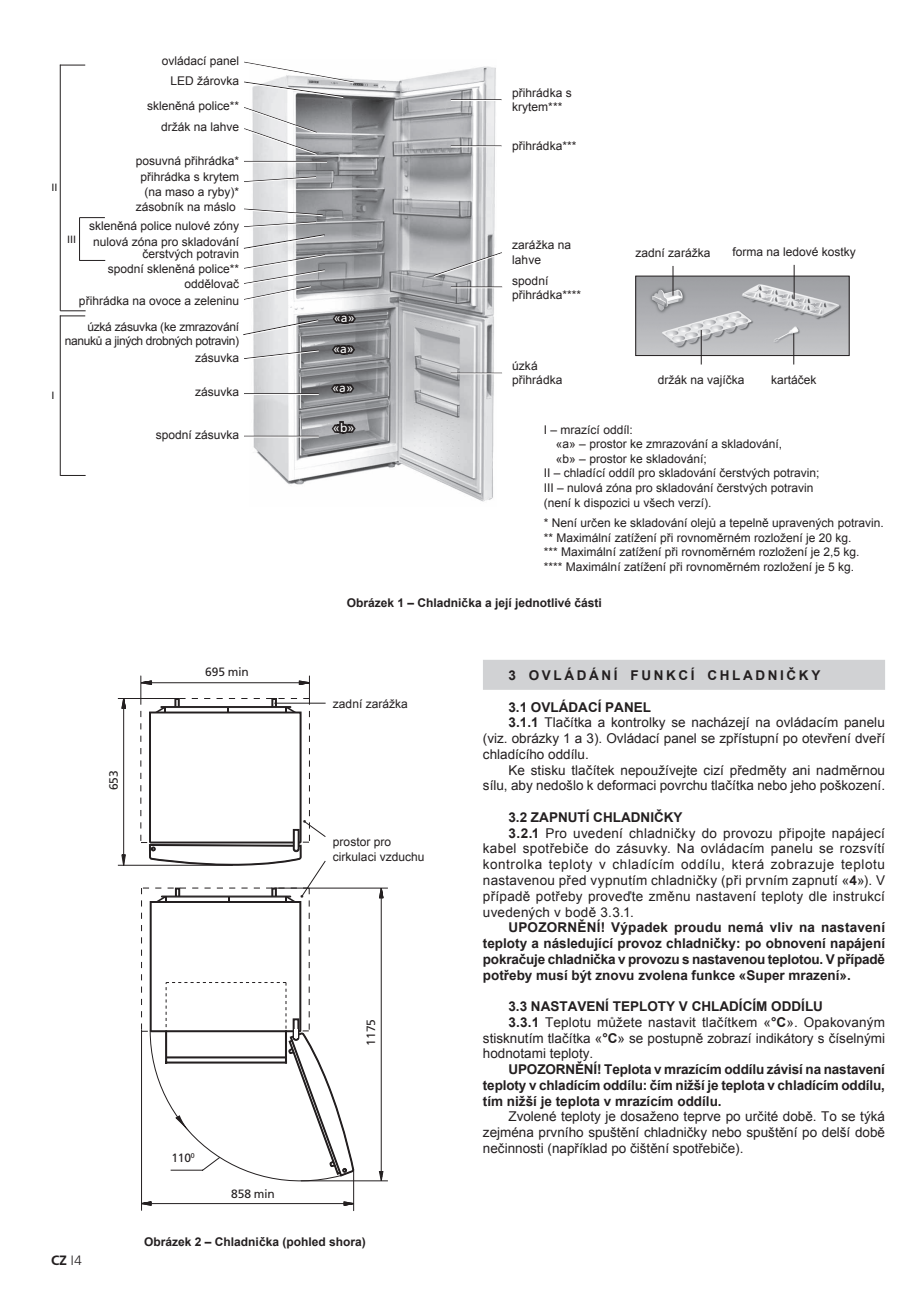
<style>
.page{position:relative;width:915px;height:1306px;background:#fff}
.page>*{position:absolute;margin:0;border:0;box-sizing:border-box;transform-origin:0 0}
.t1{font:13.5px/15.8px "Arial";letter-spacing:.005em;color:#231f20;text-align:justify}
.t2{font:700 13.5px/15.8px "Arial";color:#231f20;text-align:justify}
.t3{font:13.5px "Arial";letter-spacing:.025em;color:#231f20}
.t4{font:13.5px "Arial";letter-spacing:.045em;color:#231f20}
.t5{font:13.5px "Free Set Demi Bold C";color:#231f20}
.t6{font:12.15px "Free Set C";color:#fff}
.t7{font:12px/14.4px "Arial";color:#231f20}
.t8{font:700 12px "Arial";color:#231f20}
.t9{font:12px/14.4px "Arial";letter-spacing:-.03em;color:#231f20;text-align:right}
.t10{font:12px "Free Set C";color:#231f20}
.t11{font:10.5px "Free Set C";color:#231f20}
.t12{font:7.5px "Free Set C";color:#231f20}
.s1{font-weight:700}
.s2{font-family:"Free Set Light C"}
</style>
<div class="page">
<img style="left:637px;top:278px;width:210px;height:76px">
<svg style="left:652px;top:297px;width:12px;height:9px"></svg>
<div style="left:635px;top:276px;width:214px;height:80px;border:1px solid #231f20"></div>
<hr style="left:700px;top:330px;width:1px;height:34px;background:#231f20">
<hr style="left:793px;top:333px;width:1px;height:31px;background:#231f20">
<hr style="left:672px;top:266px;width:1px;height:30px;background:#231f20">
<hr style="left:793px;top:265px;width:1px;height:34px;background:#231f20">
<hr style="left:60px;top:315px;width:1px;height:161px;background:#231f20">
<svg style="left:60px;top:475px;width:26px;height:1px"></svg>
<hr style="left:60px;top:65px;width:1px;height:246px;background:#231f20">
<svg style="left:60px;top:310px;width:26px;height:6px"></svg>
<svg style="left:60px;top:65px;width:25px;height:1px"></svg>
<svg style="left:80px;top:260px;width:25px;height:1px"></svg>
<svg style="left:79px;top:217px;width:26px;height:1px"></svg>
<hr style="left:79px;top:218px;width:1px;height:43px;background:#231f20">
<img style="left:249px;top:66px;width:247px;height:436px">
<hr style="left:450px;top:99px;width:51px;height:1px;background:#231f20">
<hr style="left:450px;top:100px;width:51px;height:1px;background:#fff">
<hr style="left:450px;top:146px;width:51px;height:1px;background:#fff">
<hr style="left:450px;top:286px;width:52px;height:1px;background:#231f20">
<hr style="left:450px;top:287px;width:52px;height:1px;background:#fff">
<hr style="left:450px;top:373px;width:52px;height:1px;background:#fff">
<svg style="left:244px;top:107px;width:73px;height:48px"></svg>
<svg style="left:330px;top:311px;width:28px;height:16px"></svg>
<svg style="left:329px;top:341px;width:28px;height:17px"></svg>
<svg style="left:329px;top:419px;width:28px;height:18px"></svg>
<svg style="left:329px;top:380px;width:27px;height:16px"></svg>
<hr style="left:244px;top:161px;width:83px;height:1px;background:#231f20">
<hr style="left:244px;top:162px;width:83px;height:1px;background:#fff">
<hr style="left:244px;top:393px;width:74px;height:1px;background:#231f20">
<hr style="left:244px;top:394px;width:75px;height:1px;background:#fff">
<hr style="left:244px;top:436px;width:75px;height:1px;background:#fff">
<svg style="left:243px;top:234px;width:82px;height:67px"></svg>
<svg style="left:244px;top:349px;width:75px;height:11px"></svg>
<svg style="left:244px;top:176px;width:73px;height:7px"></svg>
<svg style="left:244px;top:208px;width:79px;height:20px"></svg>
<svg style="left:243px;top:319px;width:76px;height:17px"></svg>
<svg style="left:433px;top:252px;width:69px;height:25px"></svg>
<svg style="left:244px;top:61px;width:111px;height:37px"></svg>
<div style="left:483px;top:659px;width:401px;height:30px;background:#d1d2d4"></div>
<hr style="left:118px;top:864px;width:115px;height:1px;background:#231f20">
<hr style="left:118px;top:698px;width:60px;height:1px;background:#231f20">
<svg style="left:121px;top:699px;width:5px;height:10px"></svg>
<hr style="left:123px;top:708px;width:1px;height:157px;background:#231f20">
<svg style="left:122px;top:854px;width:3px;height:11px"></svg>
<hr style="left:301px;top:1180px;width:87px;height:1px;background:#231f20">
<hr style="left:274px;top:887px;width:114px;height:1px;background:#231f20">
<hr style="left:141px;top:1029px;width:1px;height:181px;background:#231f20">
<hr style="left:353px;top:1169px;width:1px;height:41px;background:#231f20">
<svg style="left:135px;top:676px;width:249px;height:530px"></svg>
<p class="t7" style="left:162px;top:53px;width:79px">ovládací panel</p>
<p class="t7" style="left:170px;top:74px;width:70px">LED žárovka</p>
<p class="t7" style="left:147px;top:95px;width:94px;line-height:21.3px;text-align:right">skleněná police** držák na lahve</p>
<p class="t11" style="left:51px;top:182px;width:8px">II</p>
<p class="t7" style="left:136px;top:153px;width:105px">posuvná přihrádka*</p>
<p class="t7" style="left:140px;top:170px;width:100px;text-align:center">přihrádka s krytem (na maso a ryby)*</p>
<p class="t7" style="left:136px;top:199px;width:102px">zásobník na máslo</p>
<p class="t7" style="left:89px;top:219px;width:152px">skleněná police nulové zóny</p>
<p class="t11" style="left:67px;top:234px;width:11px">III</p>
<p class="t7" style="left:93px;top:235px;width:148px;line-height:12px;text-align:right">nulová zóna pro skladování čerstvých potravin</p>
<p class="t7" style="left:108px;top:261px;width:133px">spodní skleněná police**</p>
<p class="t7" style="left:184px;top:276px;width:56px">oddělovač</p>
<p class="t7" style="left:79px;top:293px;width:162px">přihrádka na ovoce a zeleninu</p>
<p class="t9" style="left:65px;top:319px;width:176px">úzká zásuvka (ke zmrazování nanuků a jiných drobných potravin)</p>
<p class="t7" style="left:195px;top:351px;width:46px">zásuvka</p>
<p class="t11" style="left:51px;top:390px;width:5px">I</p>
<p class="t7" style="left:195px;top:385px;width:46px">zásuvka</p>
<p class="t7" style="left:156px;top:427px;width:85px">spodní zásuvka</p>
<p class="t6" style="left:334px;top:311px;width:22px">«а»</p>
<p class="t6" style="left:333px;top:342px;width:22px">«а»</p>
<p class="t6" style="left:332px;top:381px;width:22px">«а»</p>
<p class="t6" style="left:333px;top:421px;width:22px">«b»</p>
<p class="t7" style="left:512px;top:86px;width:61px">přihrádka s krytem***</p>
<p class="t7" style="left:512px;top:139px;width:66px">přihrádka***</p>
<p class="t7" style="left:512px;top:238px;width:60px">zarážka na lahve</p>
<p class="t7" style="left:512px;top:273px;width:70px">spodní přihrádka****</p>
<p class="t7" style="left:512px;top:358px;width:52px">úzká přihrádka</p>
<p class="t7" style="left:635px;top:245px;width:76px">zadní zarážka</p>
<p class="t7" style="left:732px;top:244px;width:125px">forma na ledové kostky</p>
<p class="t7" style="left:657px;top:373px;width:88px">držák na vajíčka</p>
<p class="t7" style="left:770px;top:373px;width:47px">kartáček</p>
<p class="t7" style="left:543px;top:422px;width:90px">I – mrazící oddíl:</p>
<p class="t7" style="left:555px;top:437px;width:228px">«a» – prostor ke zmrazování a skladování,</p>
<p class="t7" style="left:555px;top:451px;width:152px">«b» – prostor ke skladování;</p>
<p class="t7" style="left:543px;top:466px;width:277px">II – chladící oddíl pro skladování čerstvých potravin;</p>
<p class="t7" style="left:543px;top:480px;width:271px">III – nulová zóna pro skladování čerstvých potravin</p>
<p class="t7" style="left:543px;top:495px;width:169px">(není k dispozici u všech verzí).</p>
<p class="t7" style="left:543px;top:516px;width:341px">* Není určen ke skladování olejů a tepelně upravených potravin. ** Maximální zatížení při rovnoměrném rozložení je 20 kg.<br>*** Maximální zatížení při rovnoměrném rozložení je 2,5 kg.<br>**** Maximální zatížení při rovnoměrném rozložení je 5 kg.</p>
<p class="t8" style="left:347px;top:595px;width:256px">Obrázek 1 – Chladnička a její jednotlivé části</p>
<p class="t10" style="left:107px;top:790px;width:22px;rotate:-90deg">653</p>
<p class="t10" style="left:205px;top:665px;width:45px">695 min</p>
<p class="t7" style="left:333px;top:696px;width:76px">zadní zarážka</p>
<p class="t12" style="left:302px;top:817px;width:5px">•</p>
<p class="t12" style="left:300px;top:891px;width:5px">•</p>
<p class="t7" style="left:333px;top:835px;width:93px">prostor pro cirkulaci vzduchu</p>
<p class="t10" style="left:171px;top:1151px;width:25px">110<sup>0</sup></p>
<p class="t10" style="left:231px;top:1187px;width:45px">858 min</p>
<p class="t10" style="left:364px;top:1045px;width:28px;rotate:-90deg">1175</p>
<p class="t8" style="left:144px;top:1233px;width:223px">Obrázek 2 – Chladnička (pohled shora)</p>
<p class="t2" style="left:508px;top:668px;width:102px">3 OVLÁDÁNÍ</p>
<p class="t2" style="left:630px;top:668px;width:102px">FUNK CÍ CHLADNIČKY</p>
<p class="t2" style="left:508px;top:699px;width:116px">3.1 OVLÁDACÍ PANEL</p>
<p class="t1" style="left:508px;top:715px;width:378px"><span class="s1">3.1.1</span> Tlačítka a kontrolky se nacházejí na ovládacím panelu</p>
<p class="t1" style="left:482px;top:730px;width:403px">(viz. obrázky 1 a 3). Ovládací panel se zpřístupní po otevření dveří</p>
<p class="t1" style="left:482px;top:746px;width:107px">chladícího oddílu.</p>
<p class="t1" style="left:508px;top:762px;width:378px">Ke stisku tlačítek nepoužívejte cizí předměty ani nadměrnou</p>
<p class="t1" style="left:482px;top:778px;width:403px">sílu, aby nedošlo k deformaci povrchu tlačítka nebo jeho poškození.</p>
<p class="t2" style="left:508px;top:809px;width:176px">3.2 Zapnutí chladničky</p>
<p class="t3" style="left:508px;top:824px;width:378px"><span class="s1">3.2.1</span> Pro uvedení chladničky do provozu připojte napájecí</p>
<p class="t3" style="left:482px;top:839px;width:403px">kabel spotřebiče do zásuvky. Na ovládacím panelu se rozsvítí</p>
<p class="t4" style="left:482px;top:855px;width:403px">kontrolka teploty v chladícím oddílu, která zobrazuje teplotu</p>
<p class="t1" style="left:482px;top:872px;width:403px">nastavenou před vypnutím chladničky (při prvním zapnutí «<span class="s1">4</span>»). V</p>
<p class="t1" style="left:482px;top:888px;width:403px">případě potřeby proveďte změnu nastavení teploty dle instrukcí</p>
<p class="t1" style="left:482px;top:904px;width:153px">uvedených v bodě 3.3.1.</p>
<p class="t2" style="left:508px;top:920px;width:49px">UPOZORN</p>
<p class="t2" style="left:482px;top:920px;width:403px;text-indent:95px">ĚNÍ! Výpadek proudu nemá vliv na nastavení teploty a následující provoz chladničky: po obnovení napájení pokračuje chladnička v provozu s nastavenou teplotou. V případě potřeby musí být znovu zvolena funkce «Super mrazení».</p>
<p class="t2" style="left:508px;top:998px;width:87px">3.3 NASTAVENÍ</p>
<p class="t2" style="left:612px;top:998px;width:98px">TEPLOTY V CHLADÍ</p>
<p class="t2" style="left:742px;top:998px;width:38px">CÍM ODDÍL</p>
<p class="t2" style="left:813px;top:998px;width:11px">U</p>
<p class="t1" style="left:508px;top:1014px;width:378px"><span class="s1">3.3.1</span> Teplotu můžete nastavit tlačítkem «<span class="s1">°С</span>». Opakovaným</p>
<p class="t1" style="left:482px;top:1030px;width:403px">stisknutím tlačítka «<span class="s1">°С</span>» se postupně zobrazí indikátory s číselnými</p>
<p class="t1" style="left:482px;top:1045px;width:112px">hodnotami teploty.</p>
<p class="t2" style="left:508px;top:1061px;width:48px">UPOZORN</p>
<p class="t2" style="left:482px;top:1061px;width:403px;text-indent:92px">ĚNÍ! Teplota v mrazícím oddílu závisí na nastavení teploty v chladícím oddílu: čím nižší je teplota v chladícím oddílu, tím nižší je teplota v mrazícím oddílu.</p>
<p class="t1" style="left:482px;top:1108px;width:403px;text-indent:26px">Zvolené teploty je dosaženo teprve po určité době. To se týká zejména prvního spuštění chladničky nebo spuštění po delší době nečinnosti (například po čištění spotřebiče).</p>
<p class="t5" style="left:51px;top:1252px;width:33px">CZ <span class="s2">I4</span></p>
</div>
